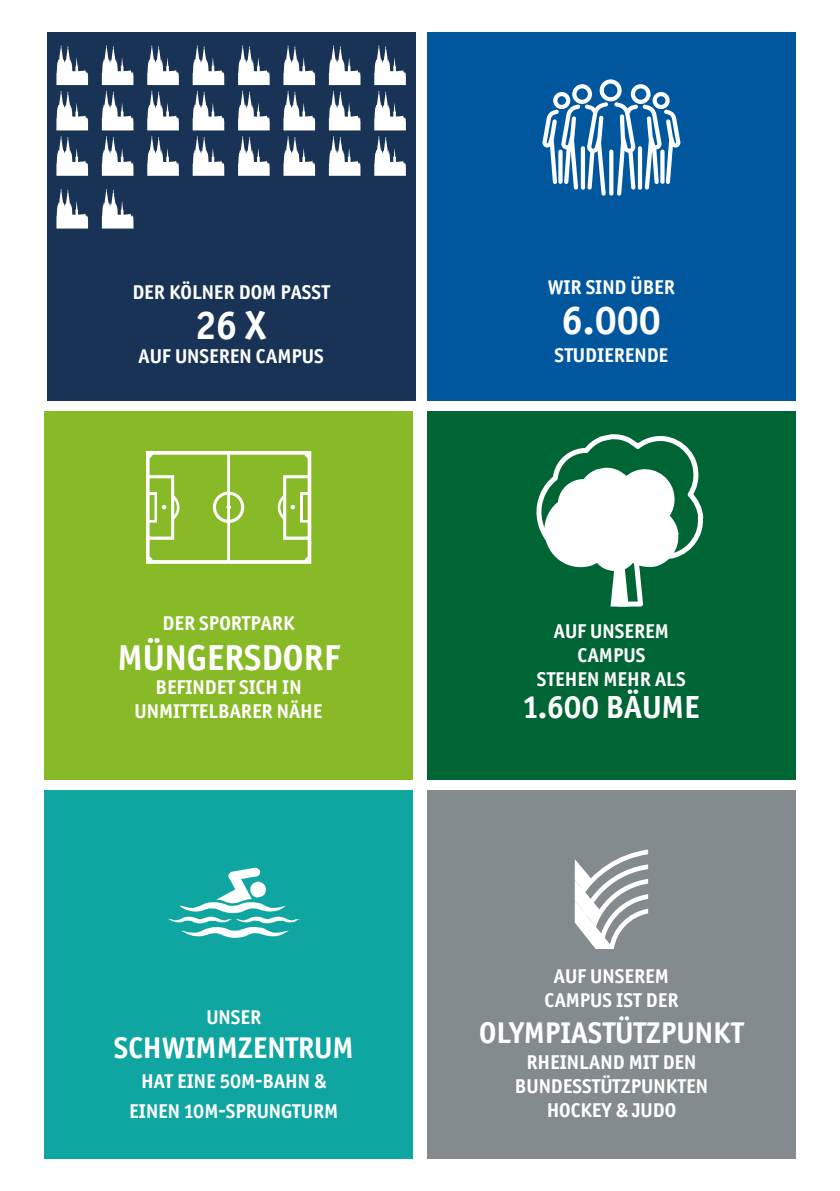
<style>
.page{position:relative;width:840px;height:1191px;background:#fff}
.page>*{position:absolute;margin:0;border:0;box-sizing:border-box;transform-origin:0 0}
.t1{font:700 40px "Officina Sans ITC Pro";color:#fff}
.t2{font:700 36px "Officina Sans ITC Pro";color:#fff}
.t3{font:700 32px "Officina Sans ITC Pro";color:#fff}
.t4{font:700 30px "Officina Sans ITC Pro";color:#fff}
.t5{font:700 20px/24px "Officina Sans ITC Pro";color:#fff;text-align:center}
</style>
<div class="page">
<div style="left:47px;top:32px;width:368px;height:368px;background:#183355"></div>
<div style="left:427px;top:32px;width:368px;height:368px;background:#00579d"></div>
<div style="left:44px;top:411px;width:369px;height:369px;background:#88ba28"></div>
<div style="left:427px;top:411px;width:368px;height:369px;background:#006534"></div>
<div style="left:44px;top:790px;width:369px;height:369px;background:#0fa5a0"></div>
<div style="left:427px;top:790px;width:368px;height:369px;background:#848b8e"></div>
<svg style="left:168px;top:867px;width:131px;height:70px"></svg>
<svg style="left:574px;top:849px;width:73px;height:100px"></svg>
<svg style="left:537px;top:434px;width:167px;height:173px"></svg>
<svg style="left:146px;top:451px;width:166px;height:113px"></svg>
<svg style="left:542px;top:79px;width:138px;height:117px"></svg>
<svg style="left:56px;top:45px;width:32px;height:40px"></svg>
<svg style="left:102px;top:45px;width:31px;height:40px"></svg>
<svg style="left:147px;top:45px;width:32px;height:40px"></svg>
<svg style="left:192px;top:45px;width:32px;height:40px"></svg>
<svg style="left:238px;top:45px;width:31px;height:40px"></svg>
<svg style="left:283px;top:45px;width:32px;height:40px"></svg>
<svg style="left:329px;top:45px;width:31px;height:40px"></svg>
<svg style="left:374px;top:45px;width:31px;height:40px"></svg>
<svg style="left:56px;top:91px;width:32px;height:39px"></svg>
<svg style="left:102px;top:91px;width:31px;height:39px"></svg>
<svg style="left:147px;top:91px;width:32px;height:39px"></svg>
<svg style="left:192px;top:91px;width:32px;height:39px"></svg>
<svg style="left:238px;top:91px;width:31px;height:39px"></svg>
<svg style="left:283px;top:91px;width:32px;height:39px"></svg>
<svg style="left:329px;top:91px;width:31px;height:39px"></svg>
<svg style="left:374px;top:91px;width:31px;height:39px"></svg>
<svg style="left:56px;top:136px;width:32px;height:40px"></svg>
<svg style="left:102px;top:136px;width:31px;height:40px"></svg>
<svg style="left:147px;top:136px;width:32px;height:40px"></svg>
<svg style="left:192px;top:136px;width:32px;height:40px"></svg>
<svg style="left:238px;top:136px;width:31px;height:40px"></svg>
<svg style="left:283px;top:136px;width:32px;height:40px"></svg>
<svg style="left:329px;top:136px;width:31px;height:40px"></svg>
<svg style="left:374px;top:136px;width:31px;height:40px"></svg>
<svg style="left:56px;top:189px;width:32px;height:39px"></svg>
<svg style="left:102px;top:189px;width:31px;height:39px"></svg>
<p class="t5" style="left:132px;top:280px;width:199px">DER KÖLNER DOM PASST</p>
<h1 class="t1" style="left:196px;top:300px;width:71px">26 X</h1>
<p class="t5" style="left:138px;top:344px;width:186px">AUF UNSEREN CAMPUS</p>
<p class="t5" style="left:162px;top:611px;width:133px">DER SPORTPARK</p>
<h2 class="t2" style="left:117px;top:635px;width:224px">MÜNGERSDORF</h2>
<p class="t5" style="left:134px;top:675px;width:189px">BEFINDET SICH IN<br>UNMITTELBARER NÄHE</p>
<p class="t5" style="left:206px;top:1004px;width:56px">UNSER</p>
<h3 class="t4" style="left:114px;top:1029px;width:241px">SCHWIMMZENTRUM</h3>
<p class="t5" style="left:129px;top:1065px;width:210px;line-height:30px">HAT EINE 50M-BAHN &amp;<br>EINEN 10M-SPRUNGTURM</p>
<p class="t5" style="left:547px;top:274px;width:129px">WIR SIND ÜBER</p>
<h1 class="t1" style="left:561px;top:295px;width:100px">6.000</h1>
<p class="t5" style="left:554px;top:342px;width:115px">STUDIERENDE</p>
<p class="t5" style="left:536px;top:619px;width:150px">AUF UNSEREM<br>CAMPUS<br>STEHEN MEHR ALS</p>
<h3 class="t3" style="left:523px;top:687px;width:178px">1.600 BÄUME</h3>
<p class="t5" style="left:544px;top:963px;width:135px">AUF UNSEREM<br>CAMPUS IST DER</p>
<h3 class="t4" style="left:479px;top:1013px;width:266px">OLYMPIASTÜTZPUNKT</h3>
<p class="t5" style="left:514px;top:1049px;width:194px">RHEINLAND MIT DEN<br>BUNDESSTÜTZPUNKTEN<br>HOCKEY &amp; JUDO</p>
</div>
